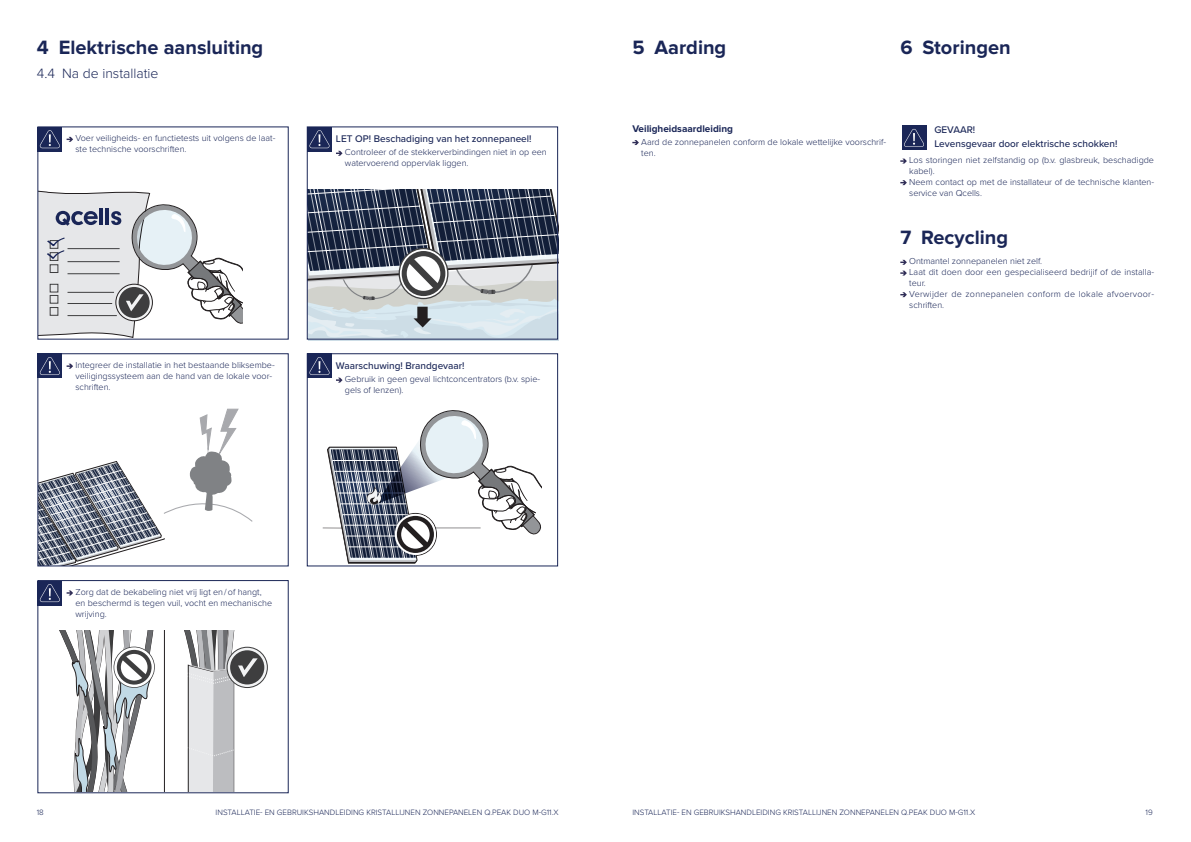
<style>
.page{position:relative;width:1191px;height:842px;background:#fff}
.page>*{position:absolute;margin:0;border:0;box-sizing:border-box;transform-origin:0 0}
.t1{font:700 20px "Proxima Nova";color:#1a2657}
.t2{font:300 14px "Proxima Nova";color:#1a2657}
.warning_10pt_medium{font:500 10px/14px "Proxima Nova";color:#1a2657}
.body_bold{font:700 10px "Proxima Nova";color:#1a2657}
.body{font:300 9px/10.8px "Proxima Nova";color:#1a2657}
.body-2{font:300 9px/10.8px "Proxima Nova";letter-spacing:.025em;color:#1a2657}
.t3{font:300 8px "Proxima Nova";color:#1a2657}
</style>
<div class="page">
<svg style="left:39px;top:409px;width:214px;height:155px"></svg>
<svg style="left:39px;top:190px;width:203px;height:147px"></svg>
<svg style="left:307px;top:189px;width:251px;height:151px;background:#868e9a"></svg>
<svg style="left:336px;top:151px;width:6px;height:5px"></svg>
<div style="left:307px;top:127px;width:251px;height:212px;border:1px solid #1a2657"></div>
<svg style="left:632px;top:140px;width:7px;height:5px"></svg>
<div style="left:901px;top:126px;width:25px;height:24px;background:#1a2657"></div>
<svg style="left:904px;top:129px;width:20px;height:18px"></svg>
<svg style="left:900px;top:159px;width:7px;height:5px"></svg>
<svg style="left:900px;top:180px;width:7px;height:5px"></svg>
<svg style="left:900px;top:260px;width:7px;height:5px"></svg>
<svg style="left:900px;top:271px;width:7px;height:5px"></svg>
<svg style="left:900px;top:292px;width:7px;height:5px"></svg>
<svg style="left:67px;top:137px;width:6px;height:5px"></svg>
<svg style="left:67px;top:364px;width:6px;height:5px"></svg>
<div style="left:37px;top:353px;width:252px;height:213px;border:1px solid #1a2657"></div>
<svg style="left:336px;top:378px;width:6px;height:5px"></svg>
<div style="left:307px;top:353px;width:251px;height:213px;border:1px solid #1a2657"></div>
<svg style="left:323px;top:410px;width:219px;height:154px"></svg>
<div style="left:38px;top:127px;width:24px;height:24px;background:linear-gradient(to right,#1a2657,#1a2657)"></div>
<svg style="left:40px;top:130px;width:20px;height:18px"></svg>
<div style="left:38px;top:354px;width:24px;height:24px;background:#1a2657"></div>
<svg style="left:40px;top:357px;width:20px;height:18px"></svg>
<svg style="left:67px;top:590px;width:6px;height:5px"></svg>
<div style="left:37px;top:580px;width:252px;height:213px;border:1px solid #1a2657"></div>
<hr style="left:164px;top:631px;width:1px;height:161px;background:#231f20">
<svg style="left:53px;top:631px;width:107px;height:161px"></svg>
<svg style="left:226px;top:647px;width:42px;height:41px"></svg>
<svg style="left:171px;top:631px;width:93px;height:161px"></svg>
<div style="left:38px;top:581px;width:24px;height:24px;background:#1a2657"></div>
<svg style="left:40px;top:584px;width:20px;height:18px"></svg>
<div style="left:307px;top:127px;width:25px;height:24px;background:#1a2657"></div>
<svg style="left:309px;top:130px;width:21px;height:18px"></svg>
<div style="left:307px;top:354px;width:25px;height:24px;background:#1a2657"></div>
<svg style="left:309px;top:357px;width:21px;height:18px"></svg>
<p class="t1" style="left:37px;top:38px;width:228px">4 Elektrische aansluiting</p>
<p class="t2" style="left:37px;top:63px;width:123px">4.4 Na de installatie</p>
<p class="body" style="left:75px;top:133px;width:201px">Voer veiligheids- en functietests uit volgens de laat&shy;ste technische voorschriften.</p>
<p class="warning_10pt_medium" style="left:336px;top:132px;width:197px">LET OP! Beschadiging van het zonnepaneel!</p>
<p class="body" style="left:345px;top:147px;width:203px">Controleer of de stekkerverbindingen niet in op een watervoerend oppervlak liggen.</p>
<p class="body" style="left:75px;top:359px;width:201px">Integreer de installatie in het bestaande bliksembe&shy;veiligingssysteem aan de hand van de lokale voor&shy;schriften.</p>
<p class="warning_10pt_medium" style="left:336px;top:358px;width:130px">Waarschuwing! Brandgevaar!</p>
<p class="body" style="left:345px;top:373px;width:197px">Gebruik in geen geval lichtconcentrators (b.v. spie&shy;gels of lenzen).</p>
<p class="body" style="left:75px;top:586px;width:198px">Zorg dat de bekabeling niet vrij ligt en / of hangt, en beschermd is tegen vuil, vocht en mechanische wrijving.</p>
<p class="t1" style="left:632px;top:38px;width:95px">5 Aarding</p>
<p class="t1" style="left:900px;top:38px;width:112px">6 Storingen</p>
<p class="body_bold" style="left:632px;top:124px;width:102px">Veiligheidsaardleiding</p>
<p class="body" style="left:641px;top:136px;width:246px">Aard de zonnepanelen conform de lokale wettelijke voorschrif&shy;ten.</p>
<p class="warning_10pt_medium" style="left:934px;top:123px;width:185px">GEVAAR!<br>Levensgevaar door elektrische schokken!</p>
<p class="body" style="left:909px;top:154px;width:246px">Los storingen niet zelfstandig op (b.v. glasbreuk, beschadigde kabel).</p>
<p class="body" style="left:909px;top:176px;width:246px">Neem contact op met de installateur of de technische klanten&shy;service van Qcells.</p>
<p class="t1" style="left:900px;top:228px;width:109px">7 Recycling</p>
<p class="body" style="left:909px;top:256px;width:134px">Ontmantel zonnepanelen niet zelf.</p>
<p class="body" style="left:909px;top:266px;width:246px">Laat dit doen door een gespecialiseerd bedrijif of de installa&shy;teur.</p>
<p class="body-2" style="left:909px;top:288px;width:246px">Verwijder de zonnepanelen conform de lokale afvoervoor&shy;schriften.</p>
<p class="t3" style="left:37px;top:806px;width:9px">18</p>
<p class="t3" style="left:216px;top:806px;width:344px">INSTALLATIE- EN GEBRUIKSHANDLEIDING KRISTALLIJNEN ZONNEPANELEN Q.PEAK DUO M-G11.X</p>
<p class="t3" style="left:632px;top:806px;width:344px">INSTALLATIE- EN GEBRUIKSHANDLEIDING KRISTALLIJNEN ZONNEPANELEN Q.PEAK DUO M-G11.X</p>
<p class="t3" style="left:1145px;top:806px;width:9px">19</p>
</div>
